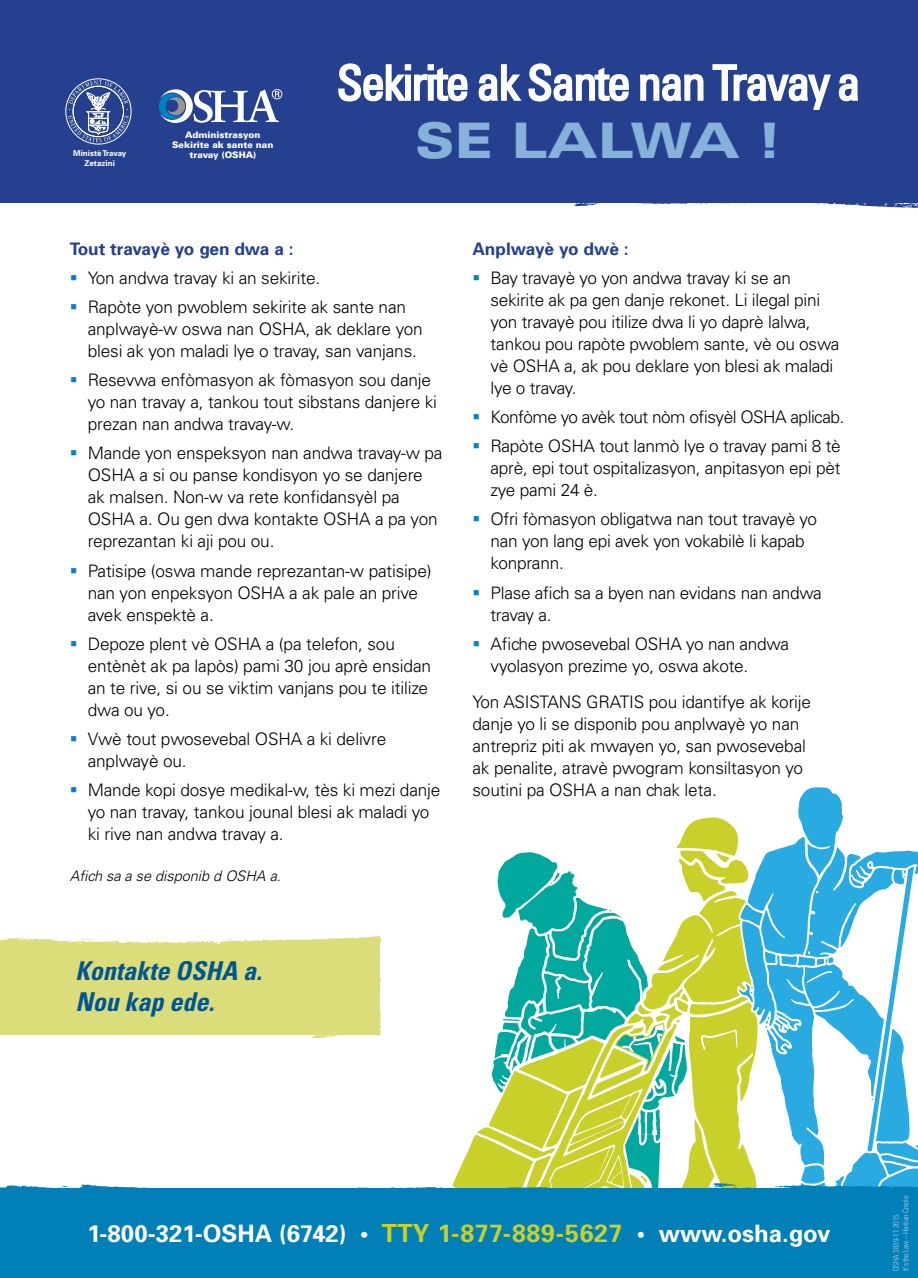
<style>
.page{position:relative;width:918px;height:1278px;background:#fff}
.page>*{position:absolute;margin:0;border:0;box-sizing:border-box;transform-origin:0 0}
.t1{font:900 expanded 49px "Univers";letter-spacing:-.01em;color:#86b1d8}
.t2{font:condensed 48px "Univers";letter-spacing:-.04em;color:#fff}
.Bullet_2{font:italic 700 condensed 26px/31.2px "Univers";color:#005695}
.t3{font:700 24px "Univers";color:#fff}
.Bullet{font:300 17.2px/22px "Univers";letter-spacing:-.01em;color:#000}
.Bullet-2{font:300 17.2px "Univers";letter-spacing:-.03em;color:#000}
.Subhead{font:700 17.2px "Univers";letter-spacing:-.02em;color:#25408f}
.Subhead-2{font:700 17.2px "Univers";color:#25408f}
.Bullet_2-2{font:italic 300 14.5px "Univers";color:#000}
.t4{font:900 9px/9.9px "Univers";color:#fff;text-align:center}
.t5{font:300 condensed 8px/9.6px "Univers";letter-spacing:-.03em;color:#abcbea}
.t6{font:700 8px/9.6px "Univers";color:#fff;text-align:center}
.s1{font-size:25px;color:#c9d02a}
</style>
<div class="page">
<svg style="left:464px;top:787px;width:454px;height:372px"></svg>
<div style="left:0;top:953px;width:379px;height:81px;background:#dbdd7a"></div>
<img style="left:0;top:935px;width:379px;height:18px">
<img style="left:0;top:1034px;width:379px;height:4px">
<img style="left:346px;top:939px;width:36px;height:95px">
<div style="left:0;top:0;width:918px;height:203px;background:#25408f"></div>
<svg style="left:338px;top:63px;width:130px;height:39px"></svg>
<svg style="left:478px;top:63px;width:151px;height:39px"></svg>
<svg style="left:640px;top:74px;width:64px;height:28px"></svg>
<svg style="left:712px;top:64px;width:119px;height:46px"></svg>
<svg style="left:838px;top:74px;width:21px;height:28px"></svg>
<img style="left:574px;top:203px;width:344px;height:5px">
<svg style="left:159px;top:89px;width:123px;height:34px"></svg>
<div style="left:65px;top:78px;width:67px;height:67px;border:1px solid #fff;border-radius:50%"></div>
<svg style="left:68px;top:80px;width:61px;height:62px"></svg>
<div style="left:0;top:1188px;width:918px;height:90px;background:#0080b7"></div>
<img style="left:0;top:1159px;width:918px;height:29px">
<div style="left:446px;top:987px;width:52px;height:36px;background:#fff"></div>
<p class="t6" style="left:73px;top:148px;width:55px">Ministè Travay<br>Zetazini</p>
<p class="t4" style="left:172px;top:129px;width:103px">Administrasyon<br>Sekirite ak sante nan travay (OSHA)</p>
<p class="t2" style="left:336px;top:52px;width:526px">Sekirite ak Sante nan Travay a</p>
<p class="t1" style="left:415px;top:112px;width:369px">SE LALWA !</p>
<p class="Subhead" style="left:70px;top:237px;width:225px">Tout travayè yo gen dwa a :</p>
<p class="Bullet" style="left:88px;top:266px;width:234px">Yon andwa travay ki an sekirite.</p>
<p class="Bullet" style="left:88px;top:295px;width:337px">Rapòte yon pwoblem sekirite ak sante nan anplwayè-w oswa nan OSHA, ak deklare yon blesi ak yon maladi lye o travay, san vanjans.</p>
<p class="Bullet" style="left:88px;top:369px;width:351px">Resevwa enfòmasyon ak fòmasyon sou danje yo nan travay a, tankou tout sibstans danjere ki prezan nan andwa travay-w.</p>
<p class="Bullet" style="left:88px;top:442px;width:356px">Mande yon enspeksyon nan andwa travay-w pa OSHA a si ou panse kondisyon yo se danjere ak malsen. Non-w va rete konfidansyèl pa OSHA a. Ou gen dwa kontakte OSHA a pa yon reprezantan ki aji pou ou.</p>
<p class="Bullet" style="left:88px;top:559px;width:345px">Patisipe (oswa mande reprezantan-w patisipe) nan yon enpeksyon OSHA a ak pale an prive avek enspektè a.</p>
<p class="Bullet" style="left:88px;top:632px;width:345px">Depoze plent vè OSHA a (pa telefon, sou entènèt ak pa lapòs) pami 30 jou aprè ensidan an te rive, si ou se viktim vanjans pou te itilize dwa ou yo.</p>
<p class="Bullet" style="left:88px;top:727px;width:300px">Vwè tout pwosevebal OSHA a ki delivre anplwayè ou.</p>
<p class="Bullet" style="left:88px;top:779px;width:354px">Mande kopi dosye medikal-w, tès ki mezi danje yo nan travay, tankou jounal blesi ak maladi yo ki rive nan andwa travay a.</p>
<p class="Bullet_2-2" style="left:70px;top:867px;width:213px">Afich sa a se disponib d OSHA a.</p>
<p class="Bullet_2" style="left:76px;top:955px;width:188px">Kontakte OSHA a.<br>Nou kap ede.</p>
<p class="Subhead-2" style="left:472px;top:237px;width:158px">Anplwayè yo dwè :</p>
<p class="Bullet" style="left:490px;top:266px;width:350px">Bay travayè yo yon andwa travay ki se an sekirite ak pa gen danje rekonet. Li ilegal pini yon travayè pou itilize dwa li yo daprè lalwa, tankou pou rapòte pwoblem sante, vè ou oswa vè OSHA a, ak pou deklare yon blesi ak maladi lye o travay.</p>
<p class="Bullet-2" style="left:490px;top:407px;width:355px">Konfòme yo avèk tout nòm ofisyèl OSHA aplicab.</p>
<p class="Bullet" style="left:490px;top:435px;width:352px;text-align:justify">Rapòte OSHA tout lanmò lye o travay pami 8 tè aprè, epi tout ospitalizasyon, anpitasyon epi pèt zye pami 24 è.</p>
<p class="Bullet" style="left:490px;top:508px;width:328px">Ofri fòmasyon obligatwa nan tout travayè yo nan yon lang epi avek yon vokabilè li kapab konprann.</p>
<p class="Bullet" style="left:490px;top:581px;width:333px">Plase afich sa a byen nan evidans nan andwa travay a.</p>
<p class="Bullet" style="left:490px;top:632px;width:300px">Afiche pwosevebal OSHA yo nan andwa vyolasyon prezime yo, oswa akote.</p>
<p class="Bullet" style="left:472px;top:691px;width:340px">Yon ASISTANS GRATIS pou idantifye ak korije danje yo li se disponib pou anplwayè yo nan antrepriz piti ak mwayen yo, san pwosevebal ak penalite, atravè pwogram konsiltasyon yo soutini pa OSHA a nan chak leta.</p>
<p class="t3" style="left:87px;top:1218px;width:745px">1-800-321-OSHA (6742) • <span class="s1">TTY 1-877-889-5627</span> • www.osha.gov</p>
<p class="t5" style="left:891px;top:1271px;width:77px;rotate:-90deg">OSHA 3839-11 2015<br>It’s the Law – Haitian Creole</p>
</div>
